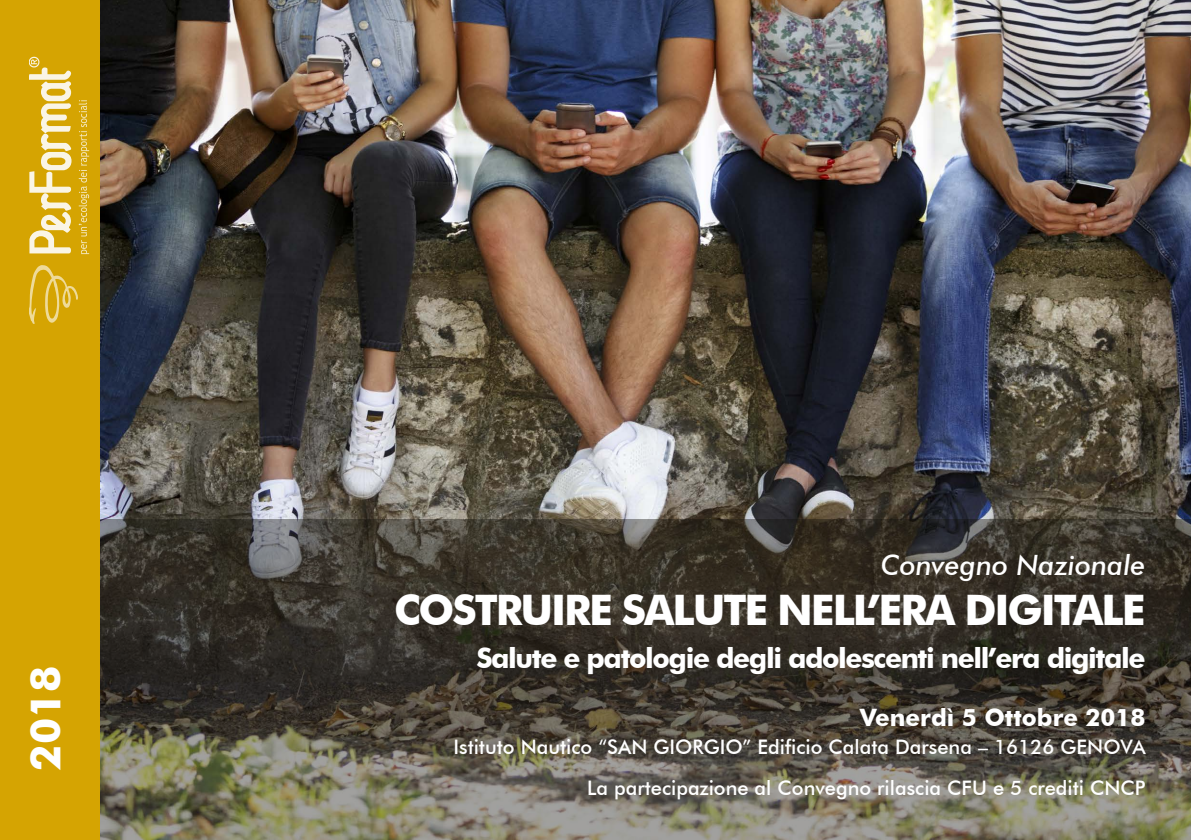
<style>
.page{position:relative;width:1191px;height:840px;background:#fff}
.page>*{position:absolute;margin:0;border:0;box-sizing:border-box;transform-origin:0 0}
.t1{font:700 42px "Futura BT";letter-spacing:-.05em;color:#fff}
.t2{font:700 28px "Futura BT";letter-spacing:-.05em;color:#fff}
.t3{font:italic 500 28px "Futura BT";color:#fff}
.t4{font:700 24px "Futura BT";color:#fff}
.t5{font:500 20px/41px "Futura BT";color:#fff;text-align:right}
</style>
<div class="page">
<img style="left:99px;top:0;width:1092px;height:519px">
<svg style="left:99px;top:519px;width:1092px;height:320px;background:#4e493d"></svg>
<div style="left:0;top:0;width:99px;height:839px;background:#d5a402"></div>
<svg style="left:79px;top:100px;width:10px;height:154px"></svg>
<svg style="left:30px;top:265px;width:48px;height:59px"></svg>
<svg style="left:30px;top:57px;width:42px;height:196px"></svg>
<h1 class="t1" style="left:20px;top:770px;width:106px;rotate:-90deg">2018</h1>
<h2 class="t3" style="left:881px;top:547px;width:266px">Convegno Nazionale</h2>
<h1 class="t1" style="left:394px;top:584px;width:753px">COSTRUIRE SALUTE NELL’ERA DIGITALE</h1>
<h2 class="t2" style="left:476px;top:641px;width:671px">Salute e patologie degli adolescenti nell’era digitale</h2>
<p class="t4" style="left:860px;top:702px;width:287px">Venerdì 5 Ottobre 2018</p>
<p class="t5" style="left:453px;top:725px;width:693px">Istituto Nautico “SAN GIORGIO” Edificio Calata Darsena – 16126 GENOVA<br>La partecipazione al Convegno rilascia CFU e 5 crediti CNCP</p>
</div>
